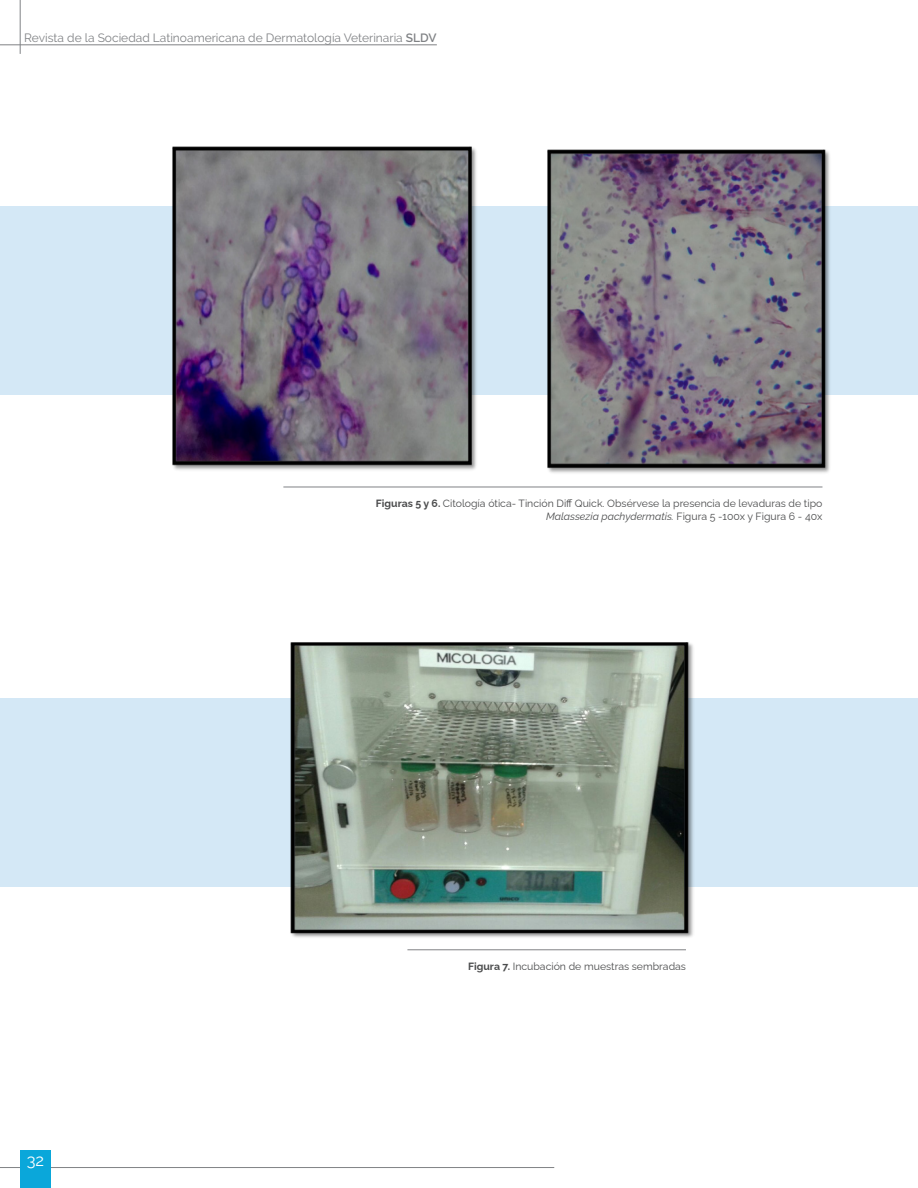
<style>
.page{position:relative;width:918px;height:1188px;background:#fff}
.page>*{position:absolute;margin:0;border:0;box-sizing:border-box;transform-origin:0 0}
.t1{font:16.5px "Raleway";color:#fff}
.t2{font:12px "Raleway";color:#808285}
.Pie_de_Foto{font:10.5px/12.6px "Raleway";color:#4b4c4d;text-align:right}
.s1{font-weight:600}
.s2{font-weight:700}
.s3{font-style:italic}
</style>
<div class="page">
<hr style="left:0;top:1167px;width:554px;height:1px;background:#808285">
<div style="left:20px;top:1150px;width:31px;height:38px;background:#0aa7da"></div>
<hr style="left:20px;top:0;width:1px;height:54px;background:#808285">
<hr style="left:0;top:45px;width:437px;height:1px;background:#808285">
<div style="left:0;top:206px;width:918px;height:189px;background:#d4e8f6"></div>
<div style="left:0;top:698px;width:918px;height:188px;background:#d4e8f6"></div>
<hr style="left:283px;top:487px;width:539px;height:1px;background:#808285">
<hr style="left:407px;top:950px;width:279px;height:1px;background:#808285">
<img style="left:547px;top:149px;width:283px;height:324px">
<img style="left:172px;top:146px;width:304px;height:324px">
<img style="left:289px;top:642px;width:408px;height:296px">
<p class="t2" style="left:24px;top:31px;width:414px">Revista de la Sociedad Latinoamericana de Dermatología Veterinaria <span class="s1">SLDV</span></p>
<p class="Pie_de_Foto" style="left:376px;top:496px;width:448px"><span class="s2">Figuras 5 y 6.</span> Citología ótica- Tinción Diff Quick. Obsérvese la presencia de levaduras de tipo<br><span class="s3">Malassezia pachydermatis.</span> Figura 5 -100x y Figura 6 - 40x</p>
<h1 class="t1" style="left:27px;top:1147px;width:19px">32</h1>
<p class="Pie_de_Foto" style="left:468px;top:959px;width:219px"><span class="s2">Figura 7.</span> Incubación de muestras sembradas</p>
</div>
